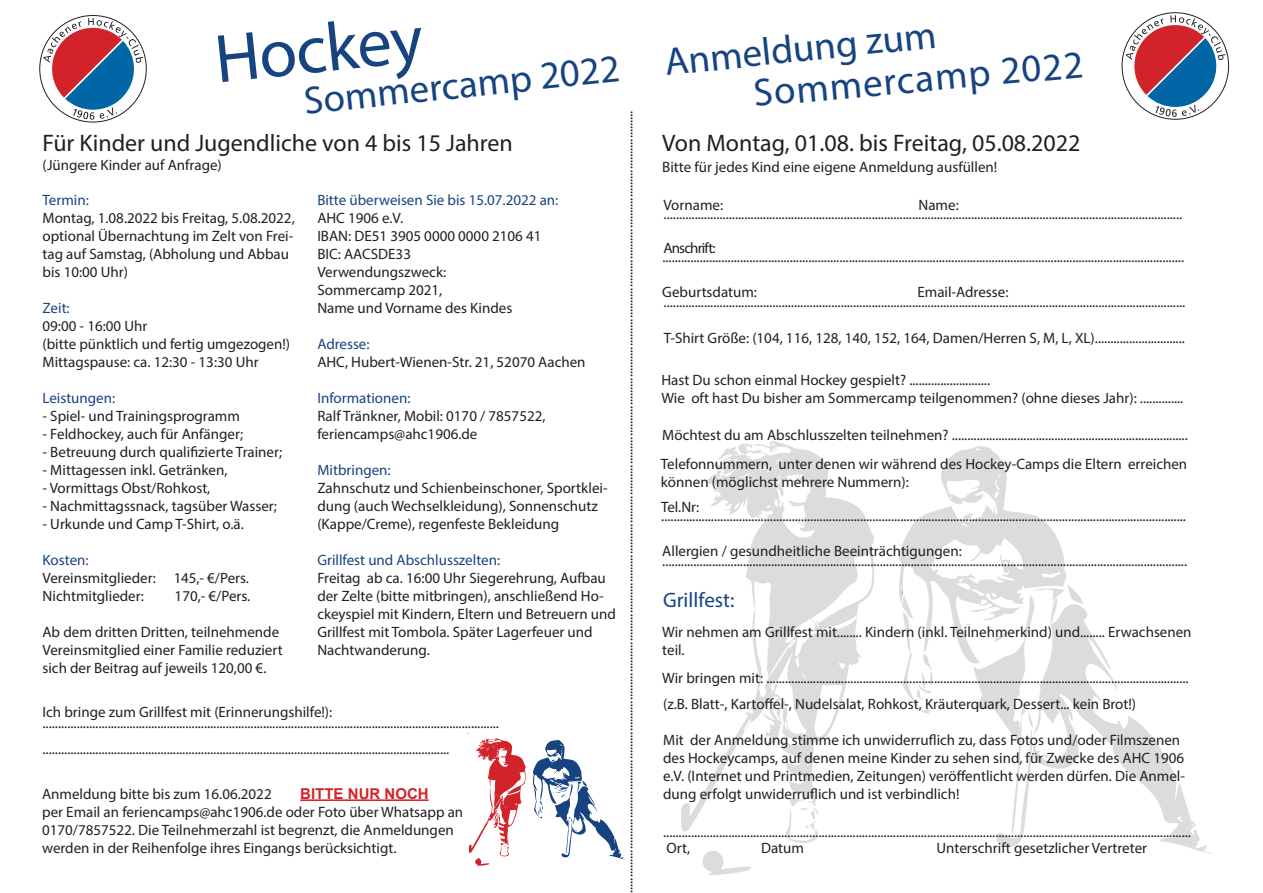
<style>
.page{position:relative;width:1263px;height:893px;background:#fff}
.page>*{position:absolute;margin:0;border:0;box-sizing:border-box;transform-origin:0 0}
.t1{font:69px "Myriad Pro";color:#174481}
.t2{font:39px "Myriad Pro";color:#174481}
.t3{font:24px "Myriad Pro";color:#231f20}
.t4{font:21px "Myriad Pro";color:#174481}
.Fließtext{font:15px/18px "Myriad Pro";color:#231f20}
.Fließtext-2{font:15px "Myriad Pro";color:#174481}
.Fließtext-3{font:700 15px "Arial";color:#d1232a}
.Fließtext-4{font:15px "Myriad Pro";letter-spacing:-.055em;color:#231f20}
.s1{color:#174481}
</style>
<div class="page">
<svg style="left:467px;top:732px;width:59px;height:134px"></svg>
<svg style="left:533px;top:740px;width:92px;height:120px"></svg>
<hr style="left:300px;top:799px;width:129px;height:2px;background:#d1232a">
<svg style="left:43px;top:18px;width:100px;height:102px"></svg>
<svg style="left:681px;top:441px;width:193px;height:391px"></svg>
<svg style="left:769px;top:449px;width:11px;height:5px"></svg>
<svg style="left:747px;top:444px;width:14px;height:15px"></svg>
<svg style="left:716px;top:461px;width:17px;height:16px"></svg>
<svg style="left:770px;top:471px;width:45px;height:67px"></svg>
<svg style="left:752px;top:554px;width:121px;height:192px"></svg>
<svg style="left:708px;top:851px;width:43px;height:24px"></svg>
<svg style="left:785px;top:807px;width:36px;height:36px"></svg>
<div style="left:702px;top:851px;width:21px;height:21px;background:#dcdcdb;border-radius:50%"></div>
<svg style="left:1083px;top:608px;width:130px;height:246px"></svg>
<svg style="left:899px;top:446px;width:184px;height:401px"></svg>
<svg style="left:1126px;top:15px;width:99px;height:102px"></svg>
<p class="t1" style="left:211px;top:17px;width:210px;rotate:-6deg">Hockey</p>
<p class="t2" style="left:302px;top:77px;width:319px;rotate:-6deg">Sommercamp 2022</p>
<p class="t3" style="left:43px;top:128px;width:472px">Für Kinder und Jugendliche von 4 bis 15 Jahren</p>
<p class="Fließtext" style="left:43px;top:156px;width:181px">(Jüngere Kinder auf Anfrage)</p>
<p class="Fließtext-2" style="left:43px;top:190px;width:48px">Termin:</p>
<p class="Fließtext" style="left:43px;top:208px;width:254px">Montag, 1.08.2022 bis Freitag, 5.08.2022, optional Übernachtung im Zelt von Frei&shy;tag auf Samstag, (Abholung und Abbau bis 10:00 Uhr)</p>
<p class="Fließtext-2" style="left:43px;top:298px;width:29px">Zeit:</p>
<p class="Fließtext" style="left:43px;top:316px;width:106px">09:00 - 16:00 Uhr</p>
<p class="Fließtext" style="left:43px;top:334px;width:249px">(bitte pünktlich und fertig umgezogen!)</p>
<p class="Fließtext" style="left:43px;top:352px;width:218px">Mittagspause: ca. 12:30 - 13:30 Uhr</p>
<p class="Fließtext-2" style="left:43px;top:388px;width:74px">Leistungen:</p>
<p class="Fließtext" style="left:43px;top:406px;width:199px">- Spiel- und Trainingsprogramm</p>
<p class="Fließtext" style="left:43px;top:424px;width:202px">- Feldhockey, auch für Anfänger;</p>
<p class="Fließtext" style="left:43px;top:442px;width:241px">- Betreuung durch qualifizierte Trainer;</p>
<p class="Fließtext" style="left:43px;top:460px;width:186px">- Mittagessen inkl. Getränken,</p>
<p class="Fließtext" style="left:43px;top:478px;width:169px">- Vormittags Obst/Rohkost,</p>
<p class="Fließtext" style="left:43px;top:496px;width:236px">- Nachmittagssnack, tagsüber Wasser;</p>
<p class="Fließtext" style="left:43px;top:514px;width:203px">- Urkunde und Camp T-Shirt, o.ä.</p>
<p class="Fließtext" style="left:43px;top:550px;width:208px"><span class="s1">Kosten:<br></span>Vereinsmitglieder: 145,- €/Pers.</p>
<p class="Fließtext" style="left:43px;top:586px;width:103px">Nichtmitglieder:</p>
<p class="Fließtext" style="left:175px;top:586px;width:77px">170,- €/Pers.</p>
<p class="Fließtext" style="left:43px;top:622px;width:238px">Ab dem dritten Dritten, teilnehmende</p>
<p class="Fließtext" style="left:43px;top:640px;width:242px">Vereinsmitglied einer Familie reduziert</p>
<p class="Fließtext" style="left:43px;top:658px;width:225px">sich der Beitrag auf jeweils 120,00 €.</p>
<p class="Fließtext-2" style="left:317px;top:190px;width:243px">Bitte überweisen Sie bis 15.07.2022 an:</p>
<p class="Fließtext" style="left:317px;top:208px;width:226px">AHC 1906 e.V.<br>IBAN: DE51 3905 0000 0000 2106 41</p>
<p class="Fließtext" style="left:317px;top:244px;width:95px">BIC: AACSDE33</p>
<p class="Fließtext" style="left:317px;top:262px;width:130px">Verwendungszweck:</p>
<p class="Fließtext" style="left:317px;top:280px;width:127px">Sommercamp 2021,</p>
<p class="Fließtext" style="left:317px;top:298px;width:196px">Name und Vorname des Kindes</p>
<p class="Fließtext-2" style="left:317px;top:334px;width:54px">Adresse:</p>
<p class="Fließtext" style="left:317px;top:352px;width:270px">AHC, Hubert-Wienen-Str. 21, 52070 Aachen</p>
<p class="Fließtext-2" style="left:317px;top:388px;width:95px">Informationen:</p>
<p class="Fließtext" style="left:317px;top:406px;width:230px">Ralf Tränkner, Mobil: 0170 / 7857522,</p>
<p class="Fließtext" style="left:317px;top:424px;width:162px">feriencamps@ahc1906.de</p>
<p class="Fließtext-2" style="left:317px;top:460px;width:75px">Mitbringen:</p>
<p class="Fließtext" style="left:317px;top:478px;width:292px">Zahnschutz und Schienbeinschoner, Sportklei&shy;dung (auch Wechselkleidung), Sonnenschutz (Kappe/Creme), regenfeste Bekleidung</p>
<p class="Fließtext-2" style="left:317px;top:550px;width:184px">Grillfest und Abschlusszelten:</p>
<p class="Fließtext" style="left:317px;top:568px;width:300px">Freitag ab ca. 16:00 Uhr Siegerehrung, Aufbau der Zelte (bitte mitbringen), anschließend Ho&shy;ckeyspiel mit Kindern, Eltern und Betreuern und Grillfest mit Tombola. Später Lagerfeuer und Nachtwanderung.</p>
<p class="Fließtext" style="left:43px;top:703px;width:291px">Ich bringe zum Grillfest mit (Erinnerungshilfe!):</p>
<p class="Fließtext" style="left:43px;top:714px;width:458px">...................................................................................................................................................</p>
<p class="Fließtext" style="left:43px;top:739px;width:408px">...................................................................................................................................</p>
<p class="Fließtext" style="left:42px;top:784px;width:231px">Anmeldung bitte bis zum 16.06.2022</p>
<p class="Fließtext-3" style="left:300px;top:783px;width:130px">BITTE NUR NOCH</p>
<p class="Fließtext" style="left:42px;top:802px;width:423px">per Email an feriencamps@ahc1906.de oder Foto über Whatsapp an<br>0170/7857522. Die Teilnehmerzahl ist begrenzt, die Anmeldungen werden in der Reihenfolge ihres Eingangs berücksichtigt.</p>
<p class="Fließtext" style="left:618px;top:893px;width:784px;rotate:-90deg">............................................................................................................................................................................................................................................................</p>
<p class="t2" style="left:662px;top:39px;width:274px;rotate:-6deg">Anmeldung zum</p>
<p class="t2" style="left:751px;top:69px;width:332px;rotate:-5deg">Sommercamp 2022</p>
<p class="t3" style="left:662px;top:128px;width:420px">Von Montag, 01.08. bis Freitag, 05.08.2022</p>
<p class="Fließtext" style="left:662px;top:157px;width:336px">Bitte für jedes Kind eine eigene Anmeldung ausfüllen!</p>
<p class="Fließtext" style="left:663px;top:195px;width:61px">Vorname:</p>
<p class="Fließtext" style="left:918px;top:195px;width:42px">Name:</p>
<p class="Fließtext-4" style="left:663px;top:239px;width:54px">Anschrift:</p>
<p class="Fließtext" style="left:664px;top:204px;width:520px">.......................................................................................................................................................................</p>
<p class="Fließtext" style="left:662px;top:248px;width:523px">........................................................................................................................................................................</p>
<p class="Fließtext" style="left:662px;top:282px;width:96px">Geburtsdatum:</p>
<p class="Fließtext" style="left:917px;top:282px;width:92px">Email-Adresse:</p>
<p class="Fließtext" style="left:664px;top:293px;width:523px">........................................................................................................................................................................</p>
<p class="Fließtext" style="left:664px;top:329px;width:523px">T-Shirt Größe: (104, 116, 128, 140, 152, 164, Damen/Herren S, M, L, XL).............................</p>
<p class="Fließtext" style="left:661px;top:370px;width:330px">Hast Du schon einmal Hockey gespielt? ..........................</p>
<p class="Fließtext" style="left:661px;top:388px;width:523px">Wie oft hast Du bisher am Sommercamp teilgenommen? (ohne dieses Jahr): ..............</p>
<p class="Fließtext" style="left:662px;top:425px;width:527px">Möchtest du am Abschlusszelten teilnehmen? ............................................................................</p>
<p class="Fließtext" style="left:661px;top:455px;width:528px">Telefonnummern, unter denen wir während des Hockey-Camps die Eltern erreichen können (möglichst mehrere Nummern):</p>
<p class="Fließtext" style="left:661px;top:507px;width:526px">.........................................................................................................................................................................</p>
<p class="Fließtext" style="left:661px;top:498px;width:40px">Tel. Nr:</p>
<p class="Fließtext" style="left:662px;top:542px;width:301px">Allergien / gesundheitliche Beeinträchtigungen:</p>
<p class="t4" style="left:663px;top:587px;width:73px">Grillfest:</p>
<p class="Fließtext" style="left:662px;top:622px;width:531px">Wir nehmen am Grillfest mit........ Kindern (inkl. Teilnehmerkind) und........ Erwachsenen teil.</p>
<p class="Fließtext" style="left:662px;top:669px;width:528px">Wir bringen mit: ........................................................................................................................................</p>
<p class="Fließtext" style="left:663px;top:694px;width:475px">(z.B. Blatt-, Kartoffel-, Nudelsalat, Rohkost, Kräuterquark, Dessert... kein Brot!)</p>
<p class="Fließtext" style="left:662px;top:552px;width:526px">.........................................................................................................................................................................</p>
<p class="Fließtext" style="left:663px;top:730px;width:523px">Mit der Anmeldung stimme ich unwiderruflich zu, dass Fotos und/oder Filmszenen des Hockeycamps, auf denen meine Kinder zu sehen sind, für Zwecke des AHC 1906 e.V. (Internet und Printmedien, Zeitungen) veröffentlicht werden dürfen. Die Anmel&shy;dung erfolgt unwiderruflich und ist verbindlich!</p>
<p class="Fließtext" style="left:663px;top:822px;width:529px">..........................................................................................................................................................................</p>
<p class="Fließtext" style="left:666px;top:838px;width:25px">Ort,</p>
<p class="Fließtext" style="left:761px;top:838px;width:44px">Datum</p>
<p class="Fließtext" style="left:936px;top:838px;width:212px">Unterschrift gesetzlicher Vertreter</p>
</div>
